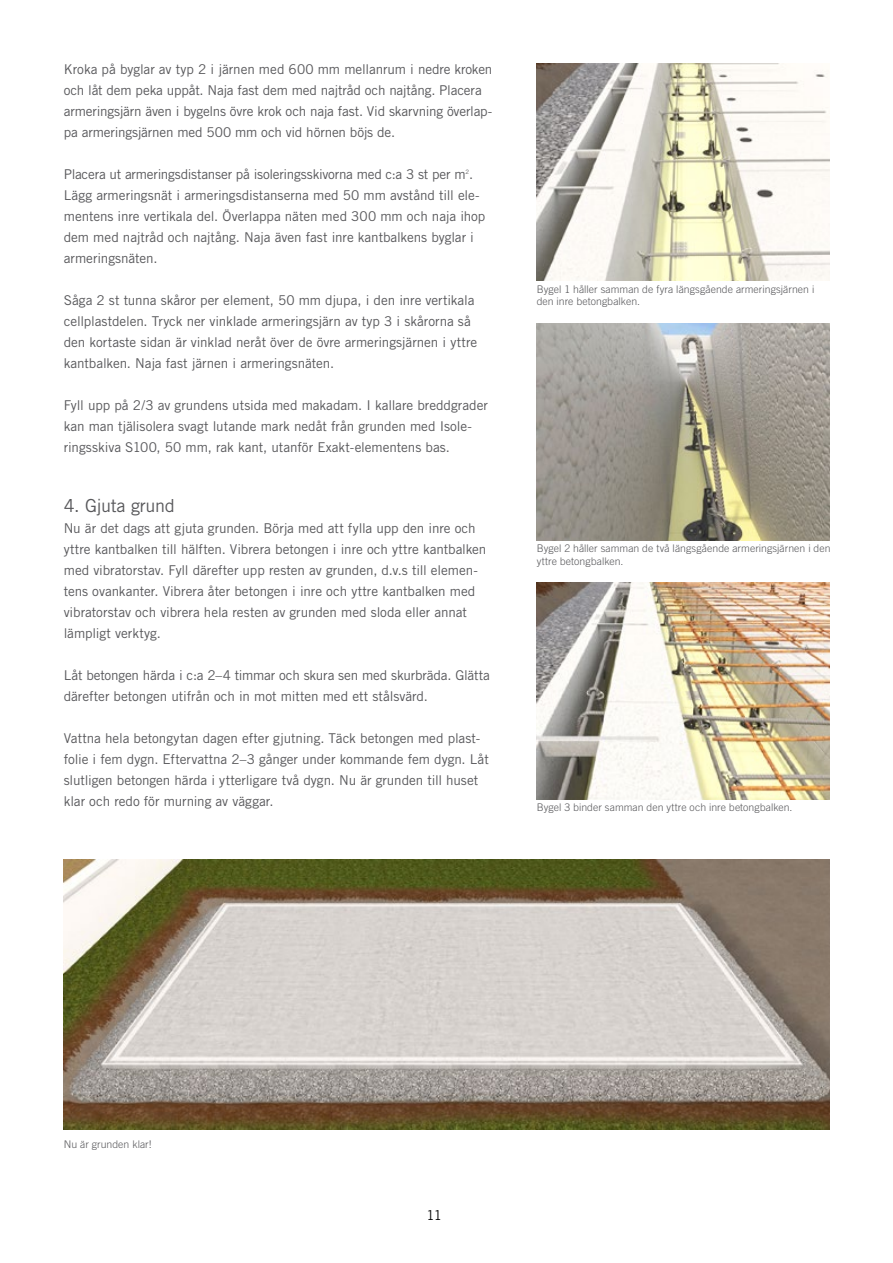
<style>
.page{position:relative;width:893px;height:1263px;background:#fff}
.page>*{position:absolute;margin:0;border:0;box-sizing:border-box;transform-origin:0 0}
.t1{font:18px "Trade Gothic LT Std";letter-spacing:-.02em;color:#58585b}
.t2{font:13.5px/21px "Trade Gothic LT Std";letter-spacing:-.005em;color:#58585b}
.t3{font:13.5px "Trade Gothic LT Std";color:#000}
.t4{font:300 10.5px/12.6px "Trade Gothic LT Std";letter-spacing:.005em;color:#58585b}
.t5{font:6px "Trade Gothic LT Std";color:#58585b}
</style>
<div class="page">
<img style="left:537px;top:323px;width:292px;height:217px">
<img style="left:537px;top:64px;width:292px;height:217px">
<img style="left:537px;top:583px;width:292px;height:216px">
<img style="left:64px;top:860px;width:765px;height:269px">
<p class="t2" style="left:64px;top:58px;width:430px">Kroka på byglar av typ 2 i järnen med 600 mm mellanrum i nedre kroken och låt dem peka uppåt. Naja fast dem med najtråd och najtång. Placera armeringsjärn även i bygelns övre krok och naja fast. Vid skarvning överlap&shy;pa armeringsjärnen med 500 mm och vid hörnen böjs de.</p>
<p class="t2" style="left:64px;top:163px;width:411px">Placera ut armeringsdistanser på isoleringsskivorna med c:a 3 st per m .</p>
<p class="t5" style="left:466px;top:168px;width:5px">2</p>
<p class="t2" style="left:64px;top:184px;width:423px">Lägg armeringsnät i armeringsdistanserna med 50 mm avstånd till ele&shy;mentens inre vertikala del. Överlappa näten med 300 mm och naja ihop dem med najtråd och najtång. Naja även fast inre kantbalkens byglar i armeringsnäten.</p>
<p class="t2" style="left:64px;top:289px;width:415px">Såga 2 st tunna skåror per element, 50 mm djupa, i den inre vertikala cellplastdelen. Tryck ner vinklade armeringsjärn av typ 3 i skårorna så den kortaste sidan är vinklad neråt över de övre armeringsjärnen i yttre kantbalken. Naja fast järnen i armeringsnäten.</p>
<p class="t2" style="left:64px;top:394px;width:426px">Fyll upp på 2/3 av grundens utsida med makadam. I kallare breddgrader kan man tjälisolera svagt lutande mark nedåt från grunden med Isole&shy;ringsskiva S100, 50 mm, rak kant, utanför Exakt-elementens bas.</p>
<h1 class="t1" style="left:64px;top:494px;width:113px">4. Gjuta grund</h1>
<p class="t2" style="left:64px;top:517px;width:424px">Nu är det dags att gjuta grunden. Börja med att fylla upp den inre och yttre kantbalken till hälften. Vibrera betongen i inre och yttre kantbalken med vibratorstav. Fyll därefter upp resten av grunden, d.v.s till elemen&shy;tens ovankanter. Vibrera åter betongen i inre och yttre kantbalken med vibratorstav och vibrera hela resten av grunden med sloda eller annat lämpligt verktyg.</p>
<p class="t2" style="left:64px;top:664px;width:428px">Låt betongen härda i c:a 2–4 timmar och skura sen med skurbräda. Glätta därefter betongen utifrån och in mot mitten med ett stålsvärd.</p>
<p class="t2" style="left:64px;top:727px;width:427px">Vattna hela betongytan dagen efter gjutning. Täck betongen med plast&shy;folie i fem dygn. Eftervattna 2–3 gånger under kommande fem dygn. Låt slutligen betongen härda i ytterligare två dygn. Nu är grunden till huset klar och redo för murning av väggar.</p>
<p class="t4" style="left:537px;top:282px;width:279px">Bygel 1 håller samman de fyra längsgående armeringsjärnen i den inre betongbalken.</p>
<p class="t4" style="left:537px;top:542px;width:295px">Bygel 2 håller samman de två längsgående armeringsjärnen i den yttre betongbalken.</p>
<p class="t4" style="left:537px;top:801px;width:257px">Bygel 3 binder samman den yttre och inre betongbalken.</p>
<p class="t4" style="left:64px;top:1137px;width:89px">Nu är grunden klar!</p>
<p class="t3" style="left:427px;top:1206px;width:17px">11</p>
</div>
